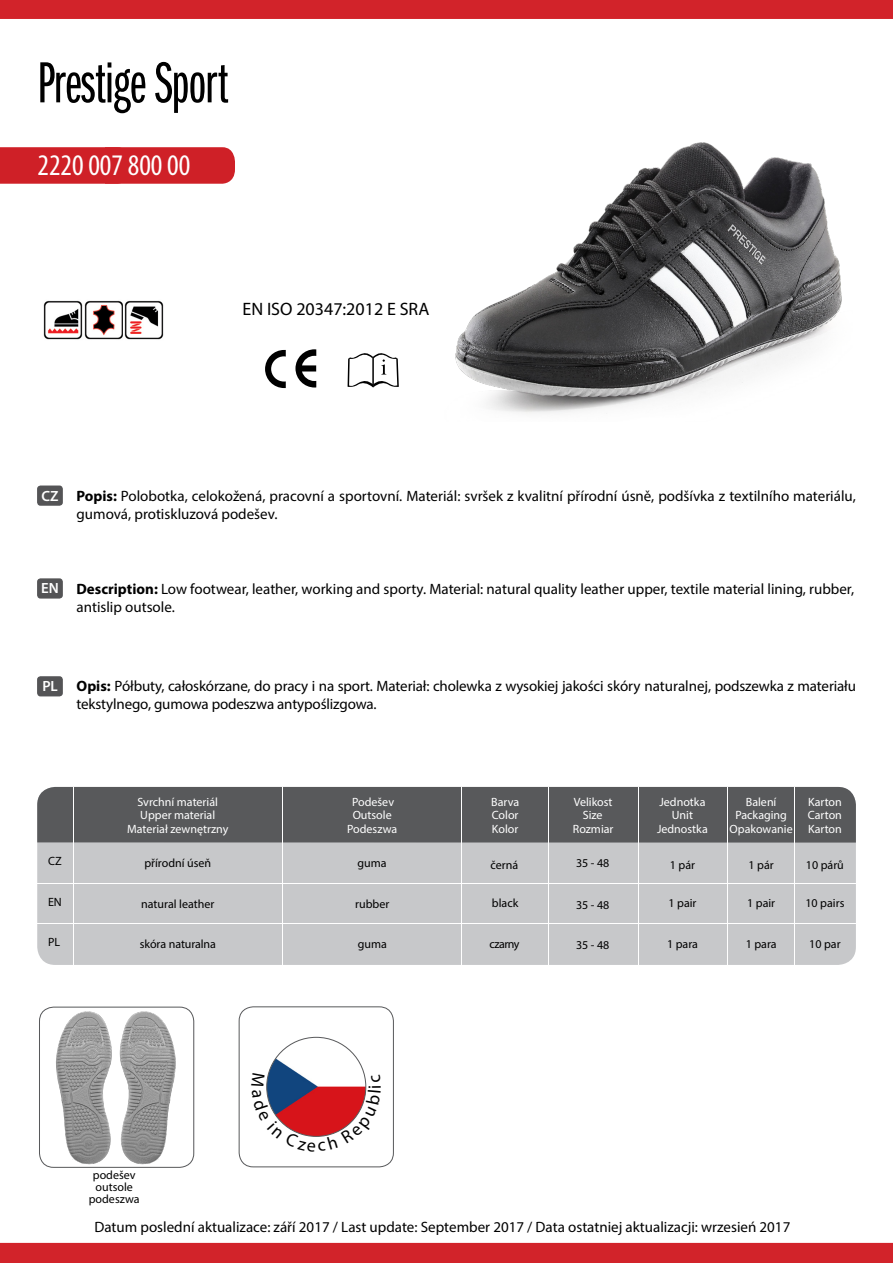
<style>
.page{position:relative;width:893px;height:1263px;background:#fff}
.page>*{position:absolute;margin:0;border:0;box-sizing:border-box;transform-origin:0 0}
.t1{font:60px "Franklin Got Itc DOT Boo Ext Com";letter-spacing:-.01em;color:#000}
.t2{font:condensed 30px "Myriad Pro";color:#fff}
.t3{font:18px "Myriad Pro";color:#000}
.t4{font:15px/18px "Myriad Pro";color:#000}
.t5{font:600 14.85px "Myriad Pro";color:#fff}
.t6{font:12px "Myriad Pro";color:#fff}
.t7{font:12px/12px "Myriad Pro";color:#000;text-align:center}
.s1{font-weight:700}
</style>
<div class="page">
<div style="left:0;top:147px;width:235px;height:37px;background:#cf2027"></div>
<img style="left:455px;top:142px;width:387px;height:272px">
<div style="left:37px;top:485px;width:26px;height:21px;background:#545456;border-radius:3px"></div>
<div style="left:37px;top:578px;width:26px;height:21px;background:#545456;border-radius:3px"></div>
<div style="left:37px;top:676px;width:26px;height:20px;background:#545456;border-radius:3px"></div>
<div style="left:0;top:0;width:893px;height:19px;background:#d2232a"></div>
<div style="left:0;top:1243px;width:893px;height:20px;background:#d2232a"></div>
<svg style="left:348px;top:353px;width:51px;height:34px"></svg>
<svg style="left:265px;top:349px;width:51px;height:39px"></svg>
<img style="left:43px;top:300px;width:121px;height:40px">
<img style="left:56px;top:1011px;width:120px;height:154px">
<div style="left:39px;top:1006px;width:155px;height:162px;border:1px solid #58595b;border-radius:14px"></div>
<div style="left:239px;top:1006px;width:155px;height:161px;border:1px solid #58595b;border-radius:14px"></div>
<img style="left:267px;top:1037px;width:99px;height:99px;border-radius:50px">
<div style="left:37px;top:787px;width:819px;height:178px;background:#c7c8ca;border-radius:18px"></div>
<div style="left:37px;top:787px;width:819px;height:55px;background:#58595b"></div>
<hr style="left:282px;top:787px;width:1px;height:178px;background:#fff">
<hr style="left:73px;top:787px;width:1px;height:178px;background:#fff">
<hr style="left:37px;top:923px;width:819px;height:1px;background:#fff">
<hr style="left:37px;top:883px;width:819px;height:1px;background:#fff">
<hr style="left:794px;top:787px;width:1px;height:178px;background:#fff">
<hr style="left:727px;top:787px;width:1px;height:178px;background:#fff">
<hr style="left:639px;top:787px;width:1px;height:178px;background:#fff">
<hr style="left:549px;top:787px;width:1px;height:178px;background:#fff">
<hr style="left:461px;top:787px;width:1px;height:178px;background:#fff">
<svg style="left:266px;top:1073px;width:101px;height:64px"></svg>
<h1 class="t1" style="left:37px;top:51px;width:193px">Prestige Sport</h1>
<h2 class="t2" style="left:38px;top:147px;width:154px">2220 007 800 00</h2>
<p class="t3" style="left:242px;top:298px;width:188px">EN ISO 20347:2012 E SRA</p>
<p class="t5" style="left:42px;top:486px;width:19px">CZ</p>
<p class="t4" style="left:77px;top:486px;width:781px"><span class="s1">Popis:</span> Polobotka, celokožená, pracovní a sportovní. Materiál: svršek z kvalitní přírodní úsně, podšívka z textilního materiálu, gumová, protiskluzová podešev.</p>
<p class="t5" style="left:41px;top:579px;width:19px">EN</p>
<p class="t4" style="left:77px;top:580px;width:779px"><span class="s1">Description:</span> Low footwear, leather, working and sporty. Material: natural quality leather upper, textile material lining, rubber, antislip outsole.</p>
<p class="t5" style="left:42px;top:677px;width:17px">PL</p>
<p class="t4" style="left:77px;top:677px;width:781px"><span class="s1">Opis:</span> Półbuty, całoskórzane, do pracy i na sport. Materiał: cholewka z wysokiej jakości skóry naturalnej, podszewka z materiału tekstylnego, gumowa podeszwa antypoślizgowa.</p>
<p class="t6" style="left:137px;top:794px;width:82px">Svrchní materiál</p>
<p class="t6" style="left:140px;top:808px;width:76px">Upper material</p>
<p class="t6" style="left:127px;top:822px;width:103px">Materiał zewnętrzny</p>
<p class="t6" style="left:352px;top:794px;width:43px">Podešev</p>
<p class="t6" style="left:347px;top:821px;width:52px">Podeszwa</p>
<p class="t6" style="left:353px;top:808px;width:41px">Outsole</p>
<p class="t7" style="left:48px;top:855px;width:15px">CZ</p>
<p class="t7" style="left:358px;top:857px;width:31px">guma</p>
<p class="t7" style="left:355px;top:898px;width:36px">rubber</p>
<p class="t7" style="left:358px;top:938px;width:31px">guma</p>
<p class="t7" style="left:144px;top:857px;width:68px">přírodní úseň</p>
<p class="t7" style="left:141px;top:898px;width:75px">natural leather</p>
<p class="t7" style="left:140px;top:938px;width:78px">skóra naturalna</p>
<p class="t7" style="left:48px;top:896px;width:15px">EN</p>
<p class="t7" style="left:48px;top:936px;width:14px">PL</p>
<p class="t6" style="left:491px;top:794px;width:30px">Barva</p>
<p class="t6" style="left:492px;top:821px;width:28px">Kolor</p>
<p class="t6" style="left:492px;top:808px;width:28px">Color</p>
<p class="t7" style="left:491px;top:859px;width:29px">černá</p>
<p class="t7" style="left:492px;top:897px;width:28px">black</p>
<p class="t7" style="left:490px;top:938px;width:32px">czarny</p>
<p class="t6" style="left:574px;top:794px;width:40px">Velikost</p>
<p class="t6" style="left:573px;top:821px;width:42px">Rozmiar</p>
<p class="t6" style="left:583px;top:808px;width:21px">Size</p>
<p class="t7" style="left:576px;top:857px;width:35px">35 - 48</p>
<p class="t7" style="left:576px;top:899px;width:35px">35 - 48</p>
<p class="t7" style="left:576px;top:939px;width:35px">35 - 48</p>
<p class="t6" style="left:659px;top:794px;width:48px">Jednotka</p>
<p class="t6" style="left:657px;top:821px;width:52px">Jednostka</p>
<p class="t6" style="left:672px;top:808px;width:23px">Unit</p>
<p class="t7" style="left:670px;top:859px;width:27px">1 pár</p>
<p class="t6" style="left:746px;top:794px;width:32px">Balení</p>
<p class="t6" style="left:730px;top:821px;width:65px">Opakowanie</p>
<p class="t6" style="left:735px;top:808px;width:53px">Packaging</p>
<p class="t7" style="left:748px;top:859px;width:27px">1 pár</p>
<p class="t6" style="left:808px;top:794px;width:35px">Karton</p>
<p class="t6" style="left:808px;top:821px;width:35px">Karton</p>
<p class="t6" style="left:808px;top:808px;width:36px">Carton</p>
<p class="t7" style="left:806px;top:859px;width:40px">10 párů</p>
<p class="t7" style="left:668px;top:897px;width:30px">1 pair</p>
<p class="t7" style="left:747px;top:897px;width:30px">1 pair</p>
<p class="t7" style="left:805px;top:897px;width:40px">10 pairs</p>
<p class="t7" style="left:667px;top:938px;width:32px">1 para</p>
<p class="t7" style="left:746px;top:938px;width:32px">1 para</p>
<p class="t7" style="left:809px;top:938px;width:33px">10 par</p>
<p class="t7" style="left:89px;top:1169px;width:52px">podešev outsole podeszwa</p>
<p class="t4" style="left:94px;top:1218px;width:697px">Datum poslední aktualizace: září 2017 / Last update: September 2017 / Data ostatniej aktualizacji: wrzesień 2017</p>
</div>
